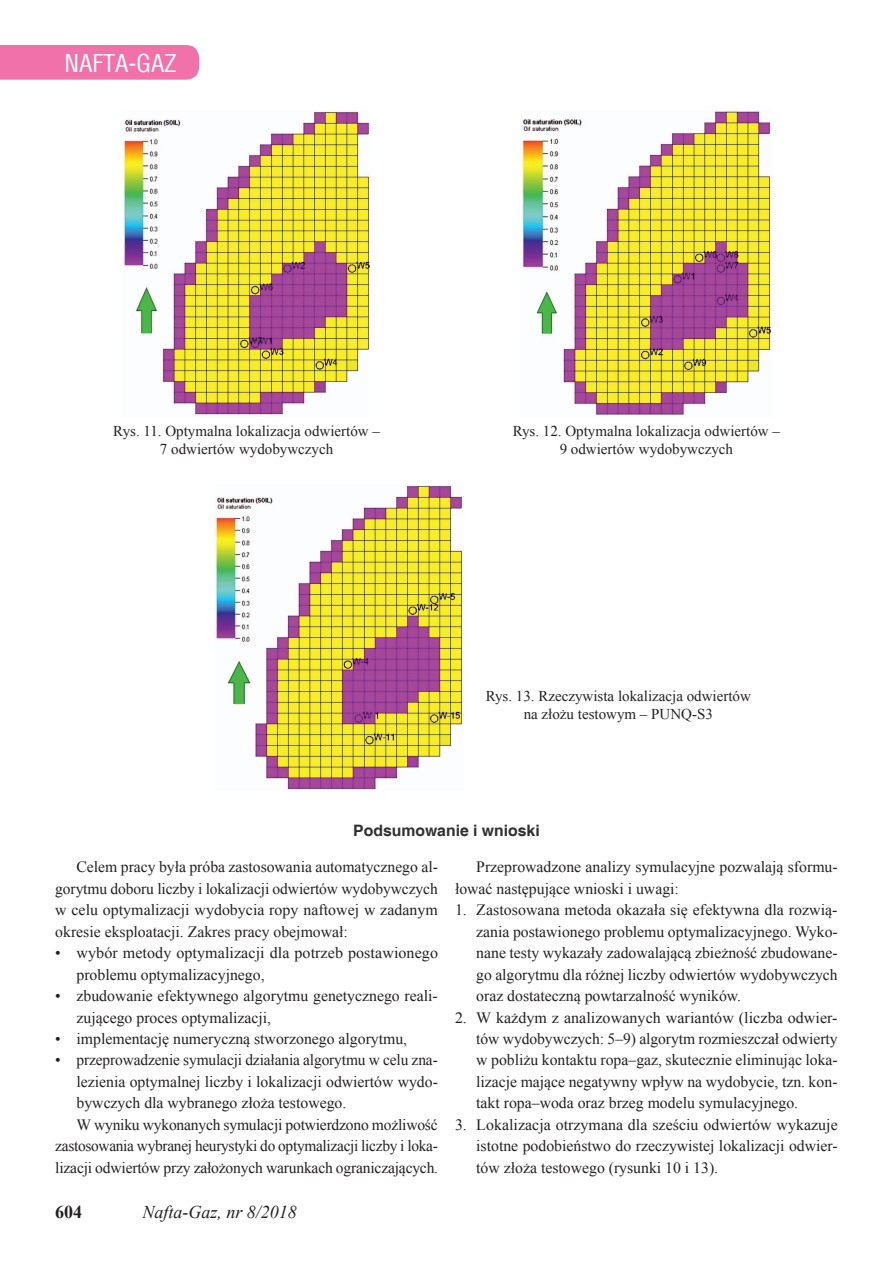
<style>
.page{position:relative;width:893px;height:1263px;background:#fff}
.page>*{position:absolute;margin:0;border:0;box-sizing:border-box;transform-origin:0 0}
.t1{font:24px "Switzerland Condensed";color:#fff}
.t2{font:italic 18px "Times New Roman";color:#231f20}
.t3{font:700 18px "Times New Roman";color:#231f20}
.t4{font:15.75px/21.5px "Times New Roman";color:#231f20;text-align:justify}
.t5{font:15.75px "Times New Roman";letter-spacing:-.02em;color:#231f20}
.t6{font:700 15.75px "Helvetica";color:#312f30}
.t7{font:15px/18px "Times New Roman";color:#231f20;text-align:center}
</style>
<div class="page">
<div style="left:0;top:45px;width:199px;height:35px;background:#f171ab"></div>
<img style="left:123px;top:111px;width:247px;height:306px">
<img style="left:522px;top:111px;width:250px;height:304px">
<img style="left:215px;top:485px;width:248px;height:305px">
<h1 class="t1" style="left:64px;top:49px;width:114px">NAFTA-GAZ</h1>
<p class="t7" style="left:113px;top:422px;width:268px">Rys. 11. Optymalna lokalizacja odwiertów –<br>7 odwiertów wydobywczych</p>
<p class="t7" style="left:513px;top:422px;width:269px">Rys. 12. Optymalna lokalizacja odwiertów –<br>9 odwiertów wydobywczych</p>
<p class="t7" style="left:486px;top:687px;width:267px">Rys. 13. Rzeczywista lokalizacja odwiertów na złożu testowym – PUNQ-S3</p>
<p class="t6" style="left:353px;top:821px;width:188px">Podsumowanie i wnioski</p>
<p class="t4" style="left:55px;top:856px;width:384px;text-indent:21px">Celem pracy była próba zastosowania automatycznego al&shy;gorytmu doboru liczby i lokalizacji odwiertów wydobywczych w celu optymalizacji wydobycia ropy naftowej w zadanym okresie eksploatacji. Zakres pracy obejmował:</p>
<p class="t4" style="left:77px;top:942px;width:363px;text-indent:-21px">• wybór metody optymalizacji dla potrzeb postawionego problemu optymalizacyjnego,</p>
<p class="t4" style="left:77px;top:985px;width:363px;text-indent:-21px">• zbudowanie efektywnego algorytmu genetycznego reali&shy;zującego proces optymalizacji,</p>
<p class="t4" style="left:55px;top:1028px;width:353px">• implementację numeryczną stworzonego algorytmu,</p>
<p class="t4" style="left:55px;top:1049px;width:384px">• przeprowadzenie symulacji działania algorytmu w celu zna-</p>
<p class="t4" style="left:77px;top:1070px;width:363px">lezienia optymalnej liczby i lokalizacji odwiertów wydo-</p>
<p class="t4" style="left:77px;top:1092px;width:271px">bywczych dla wybranego złoża testowego.</p>
<p class="t4" style="left:77px;top:1113px;width:363px">W wyniku wykonanych symulacji potwierdzono możliwość</p>
<p class="t5" style="left:55px;top:1135px;width:384px">zastosowania wybranej heurystyki do optymalizacji liczby i loka-</p>
<p class="t4" style="left:55px;top:1156px;width:384px">lizacji odwiertów przy założonych warunkach ograniczających.</p>
<p class="t3" style="left:55px;top:1199px;width:28px">604</p>
<p class="t2" style="left:142px;top:1200px;width:156px">Nafta-Gaz, nr 8/2018</p>
<p class="t4" style="left:455px;top:856px;width:384px;text-indent:21px">Przeprowadzone analizy symulacyjne pozwalają sformu&shy;łować następujące wnioski i uwagi:</p>
<p class="t4" style="left:476px;top:899px;width:363px;text-indent:-21px">1. Zastosowana metoda okazała się efektywna dla rozwią&shy;zania postawionego problemu optymalizacyjnego. Wyko&shy;nane testy wykazały zadowalającą zbieżność zbudowane&shy;go algorytmu dla różnej liczby odwiertów wydobywczych oraz dostateczną powtarzalność wyników.</p>
<p class="t4" style="left:476px;top:1006px;width:363px;text-indent:-21px">2. W każdym z analizowanych wariantów (liczba odwier&shy;tów wydobywczych: 5–9) algorytm rozmieszczał odwierty w pobliżu kontaktu ropa–gaz, skutecznie eliminując loka&shy;lizacje mające negatywny wpływ na wydobycie, tzn. kon&shy;takt ropa–woda oraz brzeg modelu symulacyjnego.</p>
<p class="t4" style="left:476px;top:1113px;width:363px;text-indent:-21px">3. Lokalizacja otrzymana dla sześciu odwiertów wykazuje istotne podobieństwo do rzeczywistej lokalizacji odwier&shy;tów złoża testowego (rysunki 10 i 13).</p>
</div>
